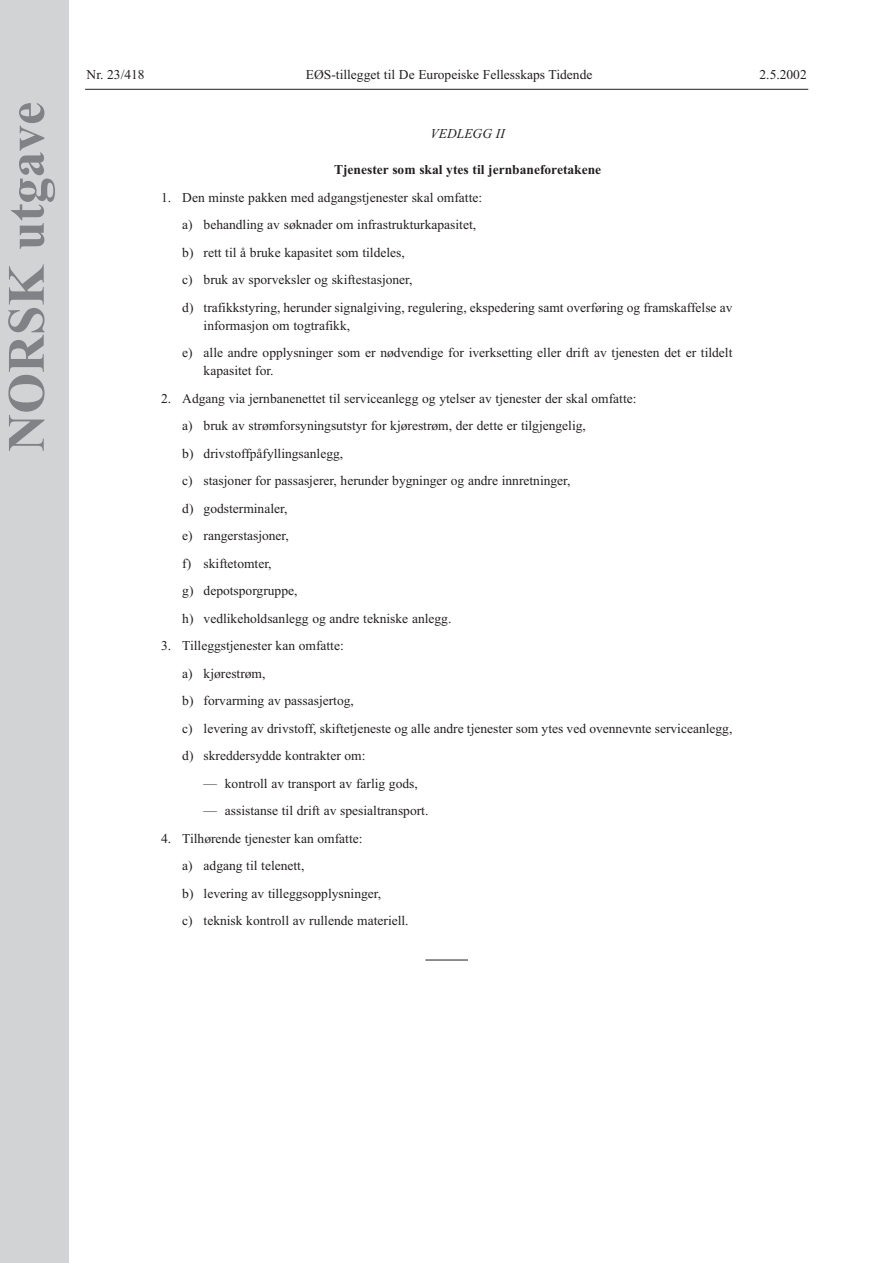
<style>
.page{position:relative;width:893px;height:1263px;background:#fff}
.page>*{position:absolute;margin:0;border:0;box-sizing:border-box;transform-origin:0 0}
.t1{font:700 52.5px "Times New Roman";color:#808285}
.t2{font:13.5px/27.5px "Times New Roman";color:#231f20}
.t3{font:700 13.5px "Times New Roman";color:#231f20}
.t4{font:italic 13.5px "Times New Roman";color:#231f20}
</style>
<div class="page">
<hr style="left:85px;top:89px;width:723px;height:1px;background:#231f20">
<div style="left:0;top:0;width:68px;height:1263px;background:#d1d3d4"></div>
<hr style="left:425px;top:960px;width:43px;height:1px;background:#231f20">
<h1 class="t1" style="left:9px;top:452px;width:351px;rotate:-90deg">NORSK utgave</h1>
<p class="t2" style="left:87px;top:62px;width:60px">Nr. 23/418</p>
<p class="t2" style="left:306px;top:62px;width:288px">EØS-tillegget til De Europeiske Fellesskaps Tidende</p>
<p class="t2" style="left:759px;top:62px;width:49px">2.5.2002</p>
<p class="t4" style="left:430px;top:129px;width:76px">VEDLEGG II</p>
<p class="t3" style="left:334px;top:165px;width:269px">Tjenester som skal ytes til jernbaneforetakene</p>
<p class="t2" style="left:182px;top:185px;width:551px;text-indent:-21px">1. Den minste pakken med adgangstjenester skal omfatte:<br>a) behandling av søknader om infrastrukturkapasitet,<br>b) rett til å bruke kapasitet som tildeles,<br>c) bruk av sporveksler og skiftestasjoner,<br>d) trafikkstyring, herunder signalgiving, regulering, ekspedering samt overføring og framskaffelse av</p>
<p class="t2" style="left:182px;top:313px;width:551px;text-indent:21px">informasjon om togtrafikk,<br>e) alle andre opplysninger som er nødvendige for iverksetting eller drift av tjenesten det er tildelt</p>
<p class="t2" style="left:203px;top:358px;width:72px">kapasitet for.</p>
<p class="t2" style="left:182px;top:386px;width:455px;text-indent:-21px">2. Adgang via jernbanenettet til serviceanlegg og ytelser av tjenester der skal omfatte: a) bruk av strømforsyningsutstyr for kjørestrøm, der dette er tilgjengelig,<br>b) drivstoffpåfyllingsanlegg,<br>c) stasjoner for passasjerer, herunder bygninger og andre innretninger,<br>d) godsterminaler,<br>e) rangerstasjoner,<br>f) skiftetomter,<br>g) depotsporgruppe,<br>h) vedlikeholdsanlegg og andre tekniske anlegg.</p>
<p class="t2" style="left:182px;top:633px;width:551px;text-indent:-21px">3. Tilleggstjenester kan omfatte:<br>a) kjørestrøm,<br>b) forvarming av passasjertog,<br>c) levering av drivstoff, skiftetjeneste og alle andre tjenester som ytes ved ovennevnte serviceanlegg, d) skreddersydde kontrakter om:</p>
<p class="t2" style="left:203px;top:771px;width:216px">— kontroll av transport av farlig gods,</p>
<p class="t2" style="left:203px;top:798px;width:226px">— assistanse til drift av spesialtransport.</p>
<p class="t2" style="left:182px;top:826px;width:228px;text-indent:-21px">4. Tilhørende tjenester kan omfatte:<br>a) adgang til telenett,<br>b) levering av tilleggsopplysninger,<br>c) teknisk kontroll av rullende materiell.</p>
</div>
